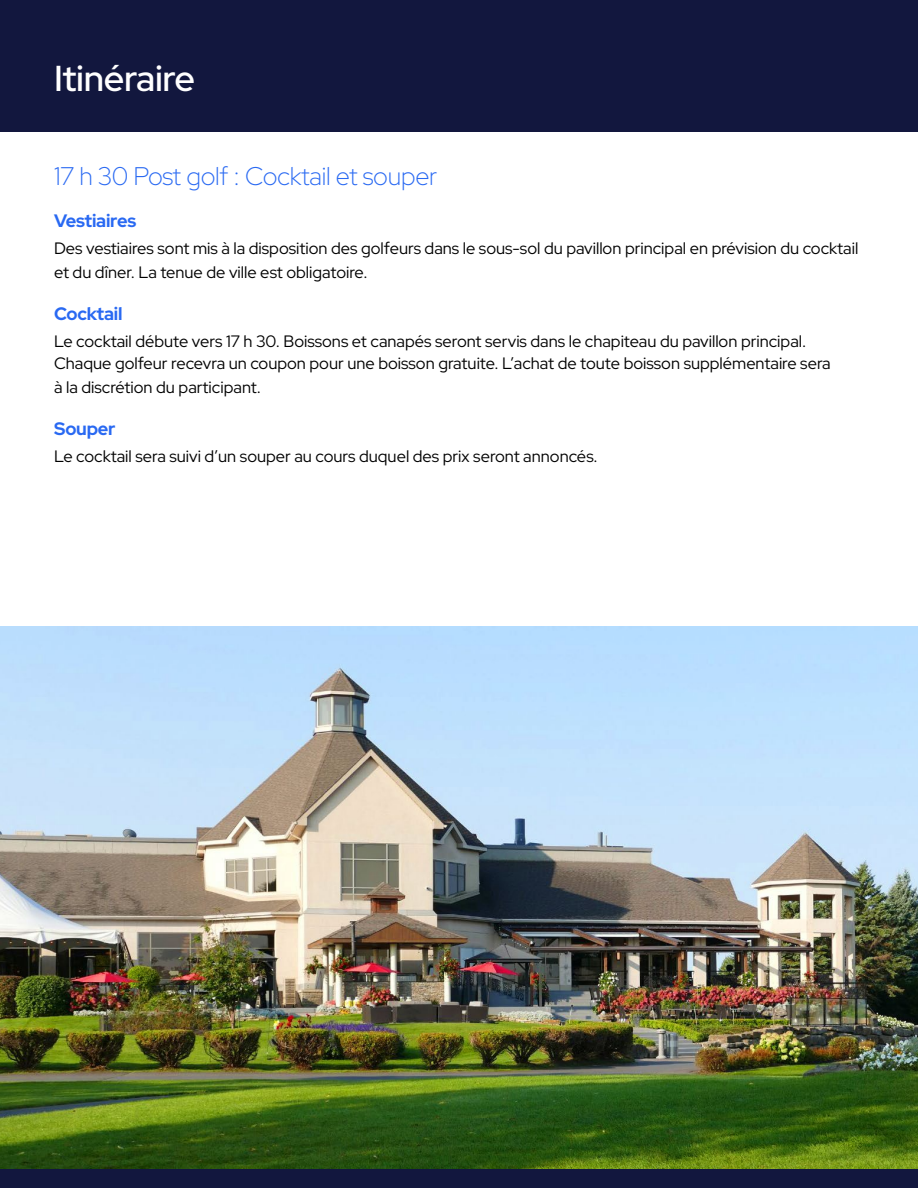
<style>
.page{position:relative;width:918px;height:1188px;background:#fff}
.page>*{position:absolute;margin:0;border:0;box-sizing:border-box;transform-origin:0 0}
.t1{font:500 36px "Red Hat Display";letter-spacing:-.01em;color:#fff}
.t2{font:300 25.5px "Red Hat Display";letter-spacing:-.01em;color:#2969f2}
.t3{font:700 18px "Red Hat Display";letter-spacing:-.01em;color:#2969f2}
.t4{font:16.5px/24px "Red Hat Display";color:#000}
</style>
<div class="page">
<div style="left:0;top:0;width:918px;height:132px;background:#12173e"></div>
<div style="left:0;top:1168px;width:918px;height:20px;background:#12173e"></div>
<img style="left:0;top:626px;width:918px;height:542px">
<h1 class="t1" style="left:54px;top:55px;width:143px">Itinéraire</h1>
<h2 class="t2" style="left:54px;top:160px;width:385px">17 h 30 Post golf : Cocktail et souper</h2>
<p class="t3" style="left:54px;top:209px;width:84px">Vestiaires</p>
<p class="t4" style="left:54px;top:236px;width:806px">Des vestiaires sont mis à la disposition des golfeurs dans le sous-sol du pavillon principal en prévision du cocktail et du dîner. La tenue de ville est obligatoire.</p>
<p class="t3" style="left:54px;top:302px;width:70px">Cocktail</p>
<p class="t4" style="left:54px;top:330px;width:778px;line-height:22.5px">Le cocktail débute vers 17 h 30. Boissons et canapés seront servis dans le chapiteau du pavillon principal.<br>Chaque golfeur recevra un coupon pour une boisson gratuite. L’achat de toute boisson supplémentaire sera</p>
<p class="t4" style="left:54px;top:375px;width:209px">à la discrétion du participant.</p>
<p class="t3" style="left:54px;top:417px;width:63px">Souper</p>
<p class="t4" style="left:54px;top:444px;width:545px">Le cocktail sera suivi d’un souper au cours duquel des prix seront annoncés.</p>
</div>
